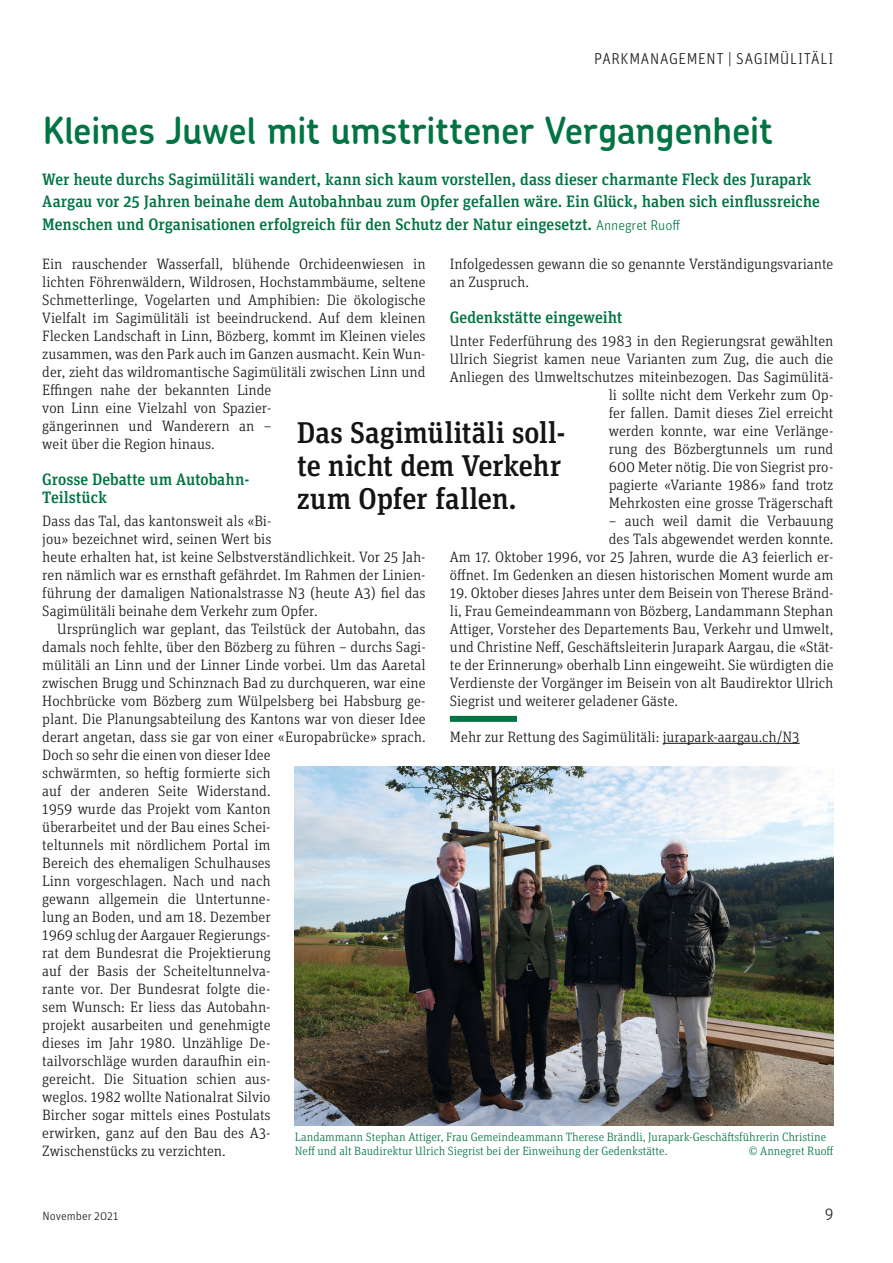
<style>
.page{position:relative;width:893px;height:1263px;background:#fff}
.page>*{position:absolute;margin:0;border:0;box-sizing:border-box;transform-origin:0 0}
.HEAD1_Chevin_neu{font:600 37.5px "Chevin";letter-spacing:-.005em;color:#007442}
.LEAD_3zeilig_Unit_me{font:500 30px/33px "Unit Slab Pro";letter-spacing:-.01em;color:#131413}
.LEAD_3zeilig_Unit_me-2{font:500 16.5px/22.5px "Unit Slab Pro";color:#007442}
.t1{font:300 16.5px "Unit OT";color:#131413;scale:.96 1}
._00_SPITZMARKEN_Unit{font:300 15.75px "Unit OT";letter-spacing:.04em;color:#131413;scale:.96 1}
.t2{font:300 15px/18px "Unit Slab Pro";color:#131413}
.t3{font:300 12px/14.4px "Unit Slab Pro";color:#007442}
.t4{font:300 12px "Unit OT";color:#131413}
.s1{font-family:"Unit OT";font-weight:300;font-size:14.25px}
</style>
<div class="page">
<hr style="left:663px;top:743px;width:137px;height:1px;background:#131413">
<img style="left:295px;top:767px;width:538px;height:359px">
<div style="left:450px;top:716px;width:67px;height:6px;background:#007442"></div>
<p class="_00_SPITZMARKEN_Unit" style="left:594px;top:49px;width:251px">PARKMANAGEMENT | SAGIMÜLITÄLI</p>
<p class="HEAD1_Chevin_neu" style="left:43px;top:106px;width:731px">Kleines Juwel mit umstrittener Vergangenheit</p>
<p class="LEAD_3zeilig_Unit_me-2" style="left:42px;top:167px;width:779px">Wer heute durchs Sagimülitäli wandert, kann sich kaum vorstellen, dass dieser charmante Fleck des Jurapark<br>Aargau vor 25 Jahren beinahe dem Autobahnbau zum Opfer gefallen wäre. Ein Glück, haben sich einflussreiche<br>Menschen und Organisationen erfolgreich für den Schutz der Natur eingesetzt. <span class="s1">Annegret Ruoff</span></p>
<p class="t2" style="left:42px;top:255px;width:385px">Ein rauschender Wasserfall, blühende Orchideenwiesen in lichten Föhrenwäldern, Wildrosen, Hochstammbäume, seltene Schmetterlinge, Vogelarten und Amphibien: Die ökologische Vielfalt im Sagimülitäli ist beeindruckend. Auf dem kleinen Flecken Landschaft in Linn, Bözberg, kommt im Kleinen vieles zusammen, was den Park auch im Ganzen ausmacht. Kein Wun&shy;der, zieht das wildromantische Sagimülitäli zwischen Linn und Effingen nahe der bekannten Linde<br>von Linn eine Vielzahl von Spazier-<br>gängerinnen und Wanderern an –<br>weit über die Region hinaus.</p>
<p class="LEAD_3zeilig_Unit_me-2" style="left:42px;top:470px;width:209px;line-height:18px">Grosse Debatte um Autobahn-<br>Teilstück</p>
<p class="t2" style="left:42px;top:511px;width:385px">Dass das Tal, das kantonsweit als «Bi-<br>jou» bezeichnet wird, seinen Wert bis<br>heute erhalten hat, ist keine Selbstverständlichkeit. Vor 25 Jah&shy;ren nämlich war es ernsthaft gefährdet. Im Rahmen der Linien&shy;führung der damaligen Nationalstrasse N3 (heute A3) fiel das Sagimülitäli beinahe dem Verkehr zum Opfer.</p>
<p class="t2" style="left:42px;top:619px;width:385px;text-indent:15px">Ursprünglich war geplant, das Teilstück der Autobahn, das damals noch fehlte, über den Bözberg zu führen – durchs Sagi&shy;mülitäli an Linn und der Linner Linde vorbei. Um das Aaretal zwischen Brugg und Schinznach Bad zu durchqueren, war eine Hochbrücke vom Bözberg zum Wülpelsberg bei Habsburg ge&shy;plant. Die Planungsabteilung des Kantons war von dieser Idee derart angetan, dass sie gar von einer «Europabrücke» sprach.<br>Doch so sehr die einen von dieser Idee<br>schwärmten, so heftig formierte sich<br>auf der anderen Seite Widerstand.<br>1959 wurde das Projekt vom Kanton<br>überarbeitet und der Bau eines Schei-<br>teltunnels mit nördlichem Portal im<br>Bereich des ehemaligen Schulhauses<br>Linn vorgeschlagen. Nach und nach<br>gewann allgemein die Untertunne-<br>lung an Boden, und am 18. Dezember<br>1969 schlug der Aargauer Regierungs-<br>rat dem Bundesrat die Projektierung<br>auf der Basis der Scheiteltunnelva-<br>rante vor. Der Bundesrat folgte die-<br>sem Wunsch: Er liess das Autobahn-<br>projekt ausarbeiten und genehmigte<br>dieses im Jahr 1980. Unzählige De-<br>tailvorschläge wurden daraufhin ein-<br>gereicht. Die Situation schien aus-<br>weglos. 1982 wollte Nationalrat Silvio<br>Bircher sogar mittels eines Postulats<br>erwirken, ganz auf den Bau des A3-<br>Zwischenstücks zu verzichten.</p>
<p class="t2" style="left:450px;top:255px;width:385px">Infolgedessen gewann die so genannte Verständigungsvariante an Zuspruch.</p>
<p class="LEAD_3zeilig_Unit_me-2" style="left:450px;top:305px;width:174px">Gedenkstätte eingeweiht</p>
<p class="t2" style="left:450px;top:331px;width:385px;text-align:right">Unter Federführung des 1983 in den Regierungsrat gewählten Ulrich Siegrist kamen neue Varianten zum Zug, die auch die Anliegen des Umweltschutzes miteinbezogen. Das Sagimülitä&shy;li sollte nicht dem Verkehr zum Op-<br>fer fallen. Damit dieses Ziel erreicht<br>werden konnte, war eine Verlänge-<br>rung des Bözbergtunnels um rund<br>600 Meter nötig. Die von Siegrist pro-<br>pagierte «Variante 1986» fand trotz<br>Mehrkosten eine grosse Trägerschaft</p>
<p class="t2" style="left:450px;top:511px;width:385px;text-align:right">– auch weil damit die Verbauung<br>des Tals abgewendet werden konnte.<br>Am 17. Oktober 1996, vor 25 Jahren, wurde die A3 feierlich er&shy;öffnet. Im Gedenken an diesen historischen Moment wurde am</p>
<p class="t2" style="left:450px;top:583px;width:385px;text-align:justify">19. Oktober dieses Jahres unter dem Beisein von Therese Bränd&shy;li, Frau Gemeindeammann von Bözberg, Landammann Stephan Attiger, Vorsteher des Departements Bau, Verkehr und Umwelt, und Christine Neff, Geschäftsleiterin Jurapark Aargau, die «Stät&shy;te der Erinnerung» oberhalb Linn eingeweiht. Sie würdigten die Verdienste der Vorgänger im Beisein von alt Baudirektor Ulrich Siegrist und weiterer geladener Gäste.</p>
<p class="t2" style="left:450px;top:727px;width:351px">Mehr zur Rettung des Sagimülitäli: jurapark-aargau.ch/N3</p>
<p class="LEAD_3zeilig_Unit_me" style="left:297px;top:414px;width:270px">Das Sagimülitäli soll&shy;te nicht dem Verkehr zum Opfer fallen.</p>
<p class="t3" style="left:295px;top:1129px;width:533px">Landammann Stephan Attiger, Frau Gemeindeammann Therese Brändli, Jurapark-Geschäftsführerin Christine<br>Neff und alt Baudirektur Ulrich Siegrist bei der Einweihung der Gedenkstätte.</p>
<p class="t3" style="left:749px;top:1143px;width:86px">© Annegret Ruoff</p>
<p class="t4" style="left:43px;top:1208px;width:77px">November 2021</p>
<p class="t1" style="left:825px;top:1204px;width:11px">9</p>
</div>
